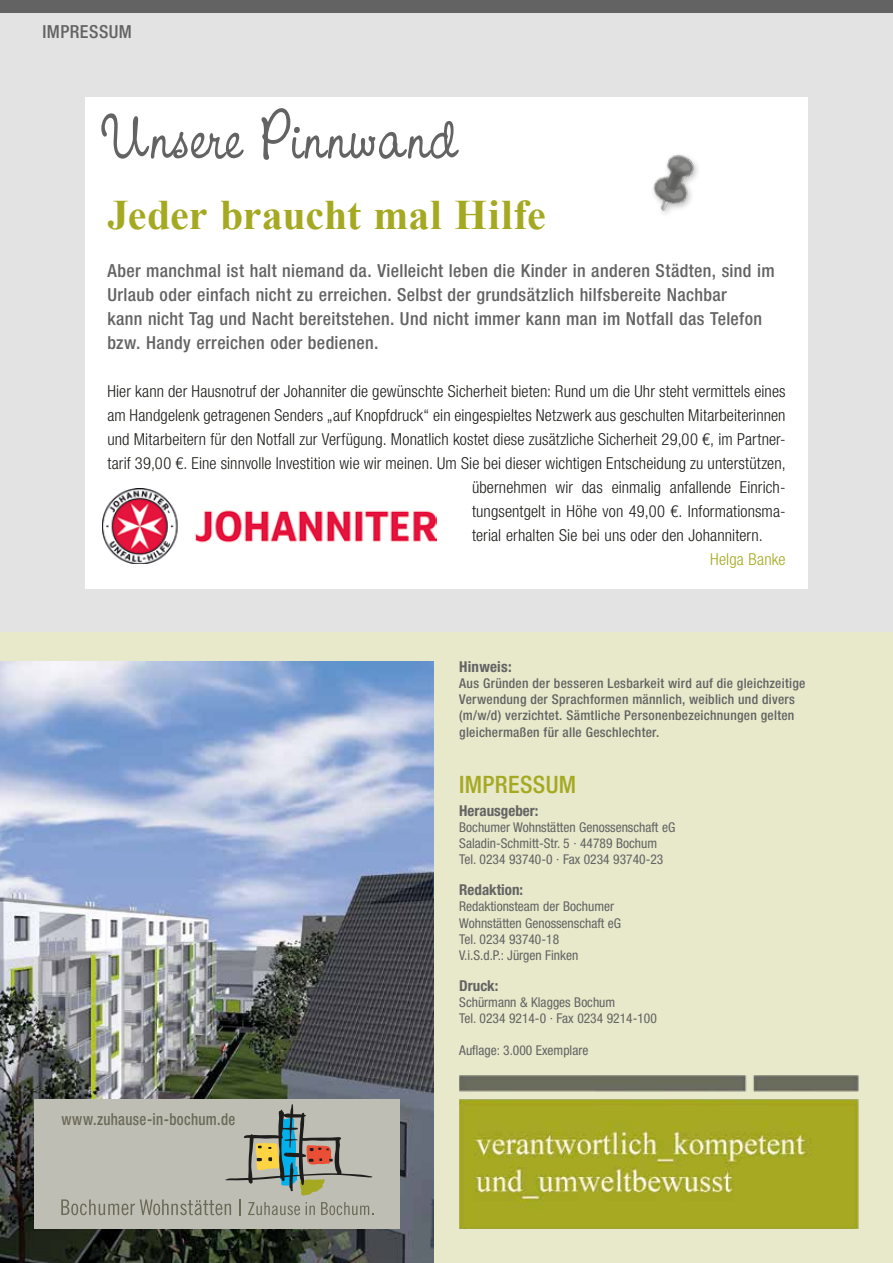
<style>
.page{position:relative;width:893px;height:1263px;background:#fff}
.page>*{position:absolute;margin:0;border:0;box-sizing:border-box;transform-origin:0 0}
.t1{font:68.7px "CAC Pinafore";color:#636363}
.t2{font:700 42px "Times New Roman";letter-spacing:-.005em;color:#a5a922}
.t3{font:500 condensed 24px "Helvetica Neue LT Std";letter-spacing:.015em;color:#a5a922}
.t4{font:500 condensed 18px/24px "Helvetica Neue LT Std";letter-spacing:.02em;color:#636363}
.t5{font:300 condensed 16.5px "Helvetica Neue LT Std";letter-spacing:.005em;color:#1d1d1b}
.t6{font:500 condensed 16.5px "Helvetica Neue LT Std";letter-spacing:.02em;color:#6c6956;scale:.9 1}
.t7{font:300 condensed 16.5px "Helvetica Neue LT Std";letter-spacing:.005em;color:#a5a922}
.t8{font:700 condensed 15px "Helvetica Neue LT Std";color:#636363}
.t9{font:condensed 13.5px/16.2px "Helvetica Neue LT Std";color:#636363}
.t10{font:500 condensed 13.5px/16.2px "Helvetica Neue LT Std";letter-spacing:.02em;color:#636363}
</style>
<div class="page">
<div style="left:0;top:631px;width:893px;height:632px;background:#e8e8cb"></div>
<img style="left:0;top:661px;width:434px;height:602px">
<img style="left:459px;top:1075px;width:400px;height:154px">
<div style="left:0;top:0;width:893px;height:631px;background:#e3e3e3"></div>
<div style="left:85px;top:98px;width:723px;height:491px;background:#fff"></div>
<div style="left:0;top:0;width:145px;height:13px;background:#636363"></div>
<div style="left:145px;top:0;width:748px;height:13px;background:#636363"></div>
<img style="left:653px;top:154px;width:45px;height:60px">
<div style="left:34px;top:1099px;width:366px;height:130px;background:#bebeb5"></div>
<svg style="left:61px;top:1104px;width:312px;height:111px"></svg>
<img style="left:102px;top:489px;width:334px;height:75px">
<p class="t4" style="left:43px;top:20px;width:91px">IMPRESSUM</p>
<h1 class="t1" style="left:100px;top:96px;width:359px">Unsere Pinnwand</h1>
<h2 class="t2" style="left:107px;top:186px;width:440px">Jeder braucht mal Hilfe</h2>
<p class="t4" style="left:107px;top:258px;width:669px">Aber manchmal ist halt niemand da. Vielleicht leben die Kinder in anderen Städten, sind im Urlaub oder einfach nicht zu erreichen. Selbst der grundsätzlich hilfsbereite Nachbar<br>kann nicht Tag und Nacht bereitstehen. Und nicht immer kann man im Notfall das Telefon bzw. Handy erreichen oder bedienen.</p>
<p class="t5" style="left:107px;top:382px;width:680px">Hier kann der Hausnotruf der Johanniter die gewünschte Sicherheit bieten: Rund um die Uhr steht vermittels eines</p>
<p class="t5" style="left:107px;top:406px;width:680px">am Handgelenk getragenen Senders „auf Knopfdruck“ ein eingespieltes Netzwerk aus geschulten Mitarbeiterinnen</p>
<p class="t5" style="left:107px;top:430px;width:680px">und Mitarbeitern für den Notfall zur Verfügung. Monatlich kostet diese zusätzliche Sicherheit 29,00 €, im Partner-</p>
<p class="t5" style="left:107px;top:454px;width:680px">tarif 39,00 €. Eine sinnvolle Investition wie wir meinen. Um Sie bei dieser wichtigen Entscheidung zu unterstützen,</p>
<p class="t5" style="left:472px;top:478px;width:315px">übernehmen wir das einmalig anfallende Einrich-</p>
<p class="t5" style="left:472px;top:502px;width:315px">tungsentgelt in Höhe von 49,00 €. Informationsma-</p>
<p class="t5" style="left:472px;top:526px;width:292px">terial erhalten Sie bei uns oder den Johannitern.</p>
<p class="t7" style="left:710px;top:550px;width:77px">Helga Banke</p>
<p class="t8" style="left:459px;top:657px;width:54px">Hinweis:</p>
<p class="t10" style="left:459px;top:675px;width:348px">Aus Gründen der besseren Lesbarkeit wird auf die gleichzeitige Verwendung der Sprachformen männlich, weiblich und divers (m/w/d) verzichtet. Sämtliche Personenbezeichnungen gelten gleichermaßen für alle Geschlechter.</p>
<p class="t6" style="left:61px;top:1109px;width:195px">www.zuhause-in-bochum.de</p>
<h3 class="t3" style="left:459px;top:771px;width:119px">IMPRESSUM</h3>
<p class="t8" style="left:459px;top:801px;width:81px">Herausgeber:</p>
<p class="t9" style="left:459px;top:819px;width:217px">Bochumer Wohnstätten Genossenschaft eG<br>Saladin-Schmitt-Str. 5 · 44789 Bochum<br>Tel. 0234 93740-0 · Fax 0234 93740-23</p>
<p class="t8" style="left:459px;top:881px;width:65px">Redaktion:</p>
<p class="t9" style="left:459px;top:898px;width:163px">Redaktionsteam der Bochumer<br>Wohnstätten Genossenschaft eG<br>Tel. 0234 93740-18<br>V.i.S.d.P.: Jürgen Finken</p>
<p class="t8" style="left:459px;top:976px;width:41px">Druck:</p>
<p class="t9" style="left:459px;top:994px;width:199px">Schürmann &amp; Klagges Bochum<br>Tel. 0234 9214-0 · Fax 0234 9214-100</p>
<p class="t9" style="left:459px;top:1042px;width:131px">Auflage: 3.000 Exemplare</p>
</div>
